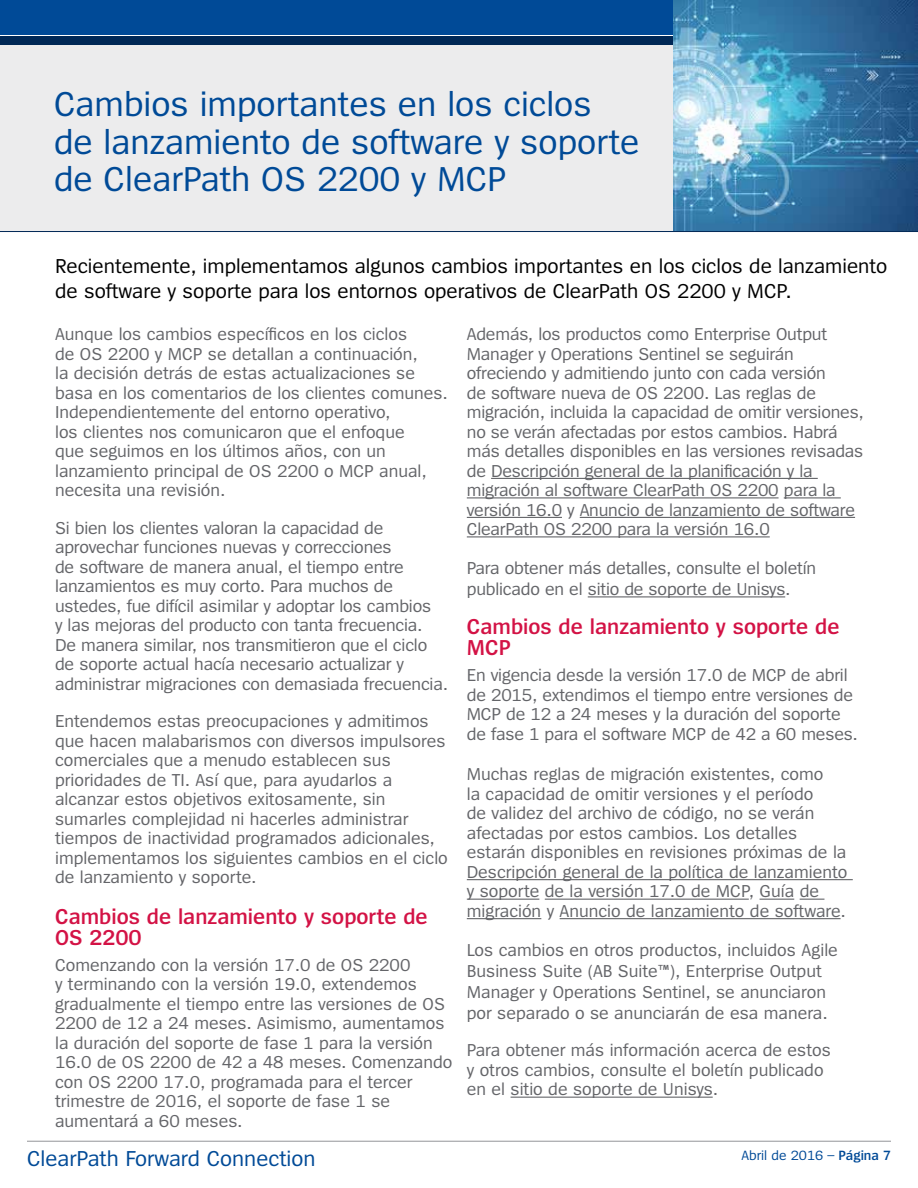
<style>
.page{position:relative;width:918px;height:1188px;background:#fff}
.page>*{position:absolute;margin:0;border:0;box-sizing:border-box;transform-origin:0 0}
.t1{font:36px/37.5px "Spiegel";color:#004a97}
.t2{font:600 22.5px/21px "Spiegel";color:#d31245}
.t3{font:22.5px "Spiegel";color:#004a97}
.t4{font:21px/25.2px "Spiegel";color:#000}
.t5{font:18px/19.5px "Spiegel";color:#646569}
.t6{font:13.95px "Spiegel";color:#004a97}
.s1{font-weight:600}
</style>
<div class="page">
<hr style="left:27px;top:1141px;width:864px;height:1px;background:#939598">
<div style="left:0;top:42px;width:917px;height:190px;background:#ececed"></div>
<div style="left:0;top:0;width:918px;height:35px;background:#004a97"></div>
<div style="left:0;top:36px;width:918px;height:9px;background:#002856"></div>
<hr style="left:491px;top:478px;width:327px;height:1px;background:#646569">
<hr style="left:467px;top:497px;width:312px;height:1px;background:#646569">
<hr style="left:784px;top:497px;width:57px;height:1px;background:#646569">
<hr style="left:467px;top:517px;width:95px;height:1px;background:#646569">
<hr style="left:580px;top:517px;width:275px;height:1px;background:#646569">
<hr style="left:467px;top:536px;width:303px;height:1px;background:#646569">
<hr style="left:588px;top:596px;width:197px;height:1px;background:#646569">
<hr style="left:467px;top:879px;width:386px;height:1px;background:#646569">
<hr style="left:467px;top:899px;width:72px;height:1px;background:#646569">
<hr style="left:545px;top:899px;width:204px;height:1px;background:#646569">
<hr style="left:760px;top:899px;width:34px;height:1px;background:#646569">
<svg style="left:800px;top:899px;width:24px;height:1px"></svg>
<hr style="left:467px;top:918px;width:74px;height:1px;background:#646569">
<hr style="left:560px;top:918px;width:281px;height:1px;background:#646569">
<hr style="left:511px;top:1097px;width:202px;height:1px;background:#646569">
<img style="left:674px;top:0;width:244px;height:231px">
<hr style="left:0;top:231px;width:918px;height:1px;background:#002856">
<h1 class="t1" style="left:54px;top:87px;width:587px">Cambios importantes en los ciclos de lanzamiento de software y soporte de ClearPath OS 2200 y MCP</h1>
<p class="t4" style="left:55px;top:254px;width:834px">Recientemente, implementamos algunos cambios importantes en los ciclos de lanzamiento de software y soporte para los entornos operativos de ClearPath OS 2200 y MCP.</p>
<p class="t5" style="left:55px;top:325px;width:394px">Aunque los cambios específicos en los ciclos<br>de OS 2200 y MCP se detallan a continuación,<br>la decisión detrás de estas actualizaciones se basa en los comentarios de los clientes comunes.<br>Independientemente del entorno operativo,<br>los clientes nos comunicaron que el enfoque<br>que seguimos en los últimos años, con un lanzamiento principal de OS 2200 o MCP anual, necesita una revisión.</p>
<p class="t5" style="left:55px;top:518px;width:394px">Si bien los clientes valoran la capacidad de aprovechar funciones nuevas y correcciones<br>de software de manera anual, el tiempo entre lanzamientos es muy corto. Para muchos de ustedes, fue difícil asimilar y adoptar los cambios<br>y las mejoras del producto con tanta frecuencia.<br>De manera similar, nos transmitieron que el ciclo de soporte actual hacía necesario actualizar y administrar migraciones con demasiada frecuencia.</p>
<p class="t5" style="left:55px;top:712px;width:394px">Entendemos estas preocupaciones y admitimos que hacen malabarismos con diversos impulsores comerciales que a menudo establecen sus prioridades de TI. Así que, para ayudarlos a alcanzar estos objetivos exitosamente, sin sumarles complejidad ni hacerles administrar tiempos de inactividad programados adicionales, implementamos los siguientes cambios en el ciclo de lanzamiento y soporte.</p>
<p class="t2" style="left:55px;top:906px;width:374px">Cambios de lanzamiento y soporte de<br>OS 2200</p>
<p class="t5" style="left:55px;top:956px;width:399px">Comenzando con la versión 17.0 de OS 2200<br>y terminando con la versión 19.0, extendemos gradualmente el tiempo entre las versiones de OS 2200 de 12 a 24 meses. Asimismo, aumentamos la duración del soporte de fase 1 para la versión 16.0 de OS 2200 de 42 a 48 meses. Comenzando con OS 2200 17.0, programada para el tercer trimestre de 2016, el soporte de fase 1 se aumentará a 60 meses.</p>
<p class="t5" style="left:467px;top:325px;width:398px">Además, los productos como Enterprise Output Manager y Operations Sentinel se seguirán ofreciendo y admitiendo junto con cada versión<br>de software nueva de OS 2200. Las reglas de migración, incluida la capacidad de omitir versiones, no se verán afectadas por estos cambios. Habrá más detalles disponibles en las versiones revisadas de Descripción general de la planificación y la migración al software ClearPath OS 2200 para la versión 16.0 y Anuncio de lanzamiento de software ClearPath OS 2200 para la versión 16.0</p>
<p class="t5" style="left:467px;top:558px;width:351px;line-height:21px">Para obtener más detalles, consulte el boletín publicado en el sitio de soporte de Unisys.</p>
<p class="t2" style="left:467px;top:617px;width:374px">Cambios de lanzamiento y soporte de<br>MCP</p>
<p class="t5" style="left:467px;top:666px;width:393px">En vigencia desde la versión 17.0 de MCP de abril de 2015, extendimos el tiempo entre versiones de MCP de 12 a 24 meses y la duración del soporte de fase 1 para el software MCP de 42 a 60 meses.</p>
<p class="t5" style="left:467px;top:765px;width:382px">Muchas reglas de migración existentes, como<br>la capacidad de omitir versiones y el período<br>de validez del archivo de código, no se verán afectadas por estos cambios. Los detalles estarán disponibles en revisiones próximas de la Descripción general de la política de lanzamiento y soporte de la versión 17.0 de MCP, Guía de migración y Anuncio de lanzamiento de software.</p>
<p class="t5" style="left:467px;top:940px;width:373px;line-height:21px">Los cambios en otros productos, incluidos Agile Business Suite (AB Suite™), Enterprise Output Manager y Operations Sentinel, se anunciaron por separado o se anunciarán de esa manera.</p>
<p class="t5" style="left:467px;top:1041px;width:366px">Para obtener más información acerca de estos y otros cambios, consulte el boletín publicado en el sitio de soporte de Unisys.</p>
<p class="t3" style="left:27px;top:1148px;width:290px">ClearPath Forward Connection</p>
<p class="t6" style="left:742px;top:1148px;width:151px">Abril de 2016 – <span class="s1">Página 7</span></p>
</div>
